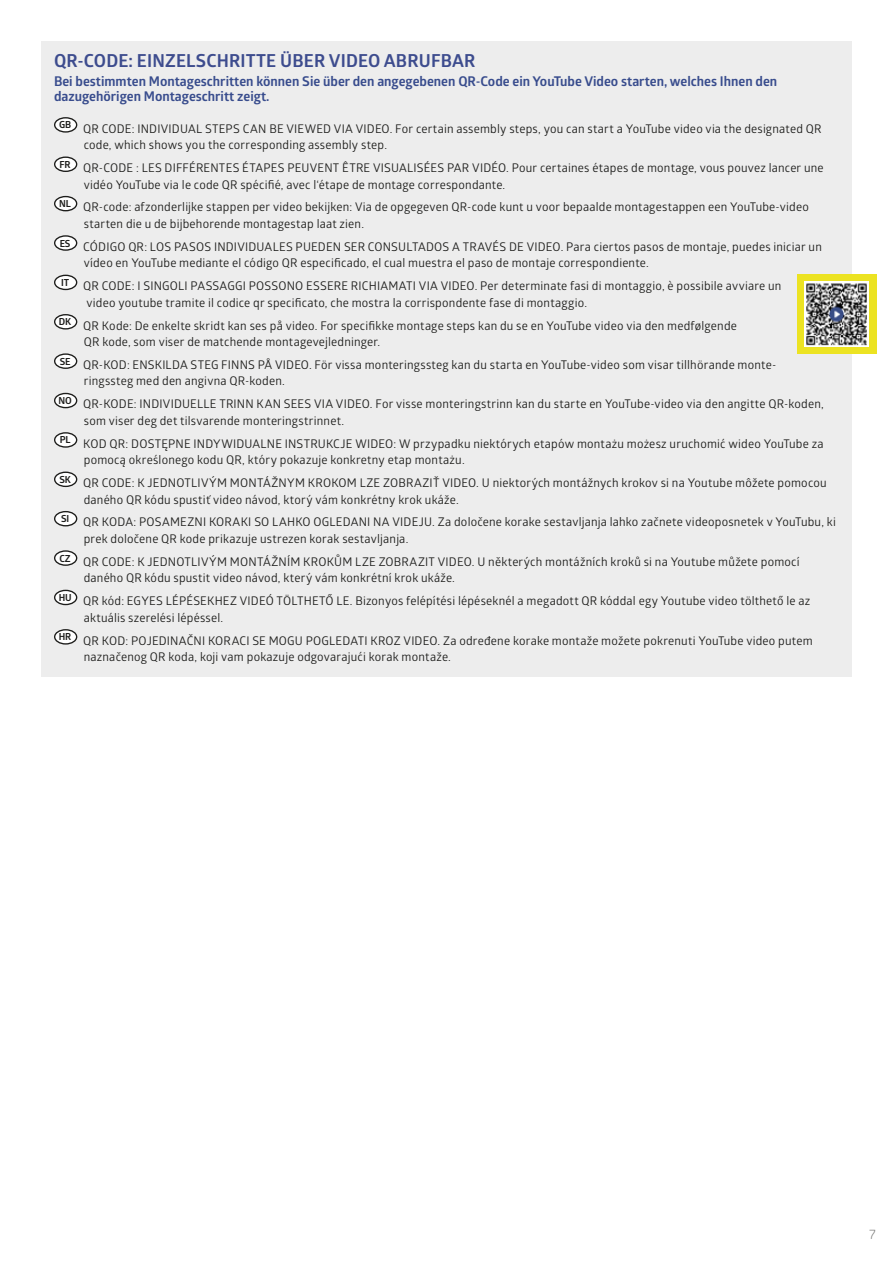
<style>
.page{position:relative;width:893px;height:1263px;background:#fff}
.page>*{position:absolute;margin:0;border:0;box-sizing:border-box;transform-origin:0 0}
.t1{font:700 18px "Glober";letter-spacing:.01em;color:#3d4c8e}
.t2{font:700 13.5px/15px "Glober";color:#384c8d}
.t3{font:13.5px "Glober";color:#70706f}
.t4{font:12px/16.5px "Glober";letter-spacing:.015em;color:#1d1d1b}
</style>
<div class="page">
<div style="left:41px;top:41px;width:811px;height:44px;background:#ededed"></div>
<div style="left:41px;top:64px;width:811px;height:54px;background:#ededed"></div>
<div style="left:41px;top:111px;width:811px;height:54px;background:#ededed"></div>
<div style="left:41px;top:151px;width:811px;height:53px;background:#ededed"></div>
<div style="left:41px;top:190px;width:811px;height:54px;background:#ededed"></div>
<div style="left:41px;top:229px;width:811px;height:54px;background:#ededed"></div>
<div style="left:41px;top:269px;width:811px;height:54px;background:#ededed"></div>
<div style="left:41px;top:308px;width:811px;height:54px;background:#ededed"></div>
<div style="left:41px;top:347px;width:811px;height:54px;background:#ededed"></div>
<div style="left:41px;top:387px;width:811px;height:54px;background:#ededed"></div>
<div style="left:41px;top:426px;width:811px;height:54px;background:#ededed"></div>
<div style="left:41px;top:466px;width:811px;height:53px;background:#ededed"></div>
<div style="left:41px;top:505px;width:811px;height:54px;background:#ededed"></div>
<div style="left:41px;top:544px;width:811px;height:54px;background:#ededed"></div>
<div style="left:41px;top:584px;width:811px;height:54px;background:#ededed"></div>
<div style="left:41px;top:623px;width:811px;height:54px;background:#ededed"></div>
<svg style="left:55px;top:118px;width:22px;height:14px"></svg>
<div style="left:54px;top:117px;width:23px;height:16px;border:1px solid #1d1d1b;border-radius:50%"></div>
<div style="left:55px;top:157px;width:22px;height:14px;background:#fff;border-radius:50%"></div>
<div style="left:54px;top:156px;width:23px;height:16px;border:1px solid #1d1d1b;border-radius:50%"></div>
<div style="left:55px;top:197px;width:22px;height:14px;background:#fff;border-radius:50%"></div>
<div style="left:54px;top:196px;width:23px;height:15px;border:1px solid #1d1d1b;border-radius:50%"></div>
<svg style="left:55px;top:236px;width:22px;height:14px"></svg>
<div style="left:54px;top:235px;width:23px;height:16px;border:1px solid #1d1d1b;border-radius:50%"></div>
<div style="left:55px;top:275px;width:22px;height:14px;background:#fff;border-radius:50%"></div>
<div style="left:54px;top:275px;width:23px;height:15px;border:1px solid #1d1d1b;border-radius:50%"></div>
<svg style="left:55px;top:315px;width:22px;height:14px"></svg>
<div style="left:54px;top:314px;width:23px;height:16px;border:1px solid #1d1d1b;border-radius:50%"></div>
<svg style="left:55px;top:354px;width:22px;height:14px"></svg>
<div style="left:54px;top:353px;width:23px;height:16px;border:1px solid #1d1d1b;border-radius:50%"></div>
<div style="left:55px;top:393px;width:22px;height:15px;background:#fff;border-radius:50%"></div>
<div style="left:54px;top:393px;width:23px;height:15px;border:1px solid #1d1d1b;border-radius:50%"></div>
<svg style="left:55px;top:433px;width:22px;height:14px"></svg>
<div style="left:54px;top:432px;width:23px;height:16px;border:1px solid #1d1d1b;border-radius:50%"></div>
<div style="left:55px;top:472px;width:22px;height:14px;background:#fff;border-radius:50%"></div>
<div style="left:54px;top:472px;width:23px;height:15px;border:1px solid #1d1d1b;border-radius:50%"></div>
<div style="left:55px;top:512px;width:22px;height:14px;background:#fff;border-radius:50%"></div>
<div style="left:54px;top:511px;width:23px;height:15px;border:1px solid #1d1d1b;border-radius:50%"></div>
<svg style="left:55px;top:551px;width:22px;height:14px"></svg>
<div style="left:54px;top:550px;width:23px;height:16px;border:1px solid #1d1d1b;border-radius:50%"></div>
<div style="left:55px;top:590px;width:22px;height:14px;background:#fff;border-radius:50%"></div>
<div style="left:54px;top:590px;width:23px;height:15px;border:1px solid #1d1d1b;border-radius:50%"></div>
<svg style="left:55px;top:630px;width:22px;height:14px"></svg>
<div style="left:54px;top:629px;width:23px;height:16px;border:1px solid #1d1d1b;border-radius:50%"></div>
<div style="left:797px;top:274px;width:79px;height:80px;background:#ece322"></div>
<img style="left:804px;top:282px;width:65px;height:64px">
<h1 class="t1" style="left:54px;top:48px;width:423px">QR-CODE: EINZELSCHRITTE ÜBER VIDEO ABRUFBAR</h1>
<p class="t2" style="left:54px;top:74px;width:725px">Bei bestimmten Montageschritten können Sie über den angegebenen QR-Code ein YouTube Video starten, welches Ihnen den dazugehörigen Montageschritt zeigt.</p>
<p class="t4" style="left:84px;top:120px;width:739px;text-indent:-25px"><sup>GB</sup> QR CODE: INDIVIDUAL STEPS CAN BE VIEWED VIA VIDEO. For certain assembly steps, you can start a YouTube video via the designated QR code, which shows you the corresponding assembly step.</p>
<p class="t4" style="left:84px;top:159px;width:741px;text-indent:-24px"><sup>FR</sup> QR-CODE : LES DIFFÉRENTES ÉTAPES PEUVENT ÊTRE VISUALISÉES PAR VIDÉO. Pour certaines étapes de montage, vous pouvez lancer une vidéo YouTube via le code QR spécifié, avec l‘étape de montage correspondante.</p>
<p class="t4" style="left:84px;top:198px;width:727px;text-indent:-24px"><sup>NL</sup> QR-code: afzonderlijke stappen per video bekijken: Via de opgegeven QR-code kunt u voor bepaalde montagestappen een YouTube-video starten die u de bijbehorende montagestap laat zien.</p>
<p class="t4" style="left:84px;top:238px;width:740px;text-indent:-24px"><sup>ES</sup> CÓDIGO QR: LOS PASOS INDIVIDUALES PUEDEN SER CONSULTADOS A TRAVÉS DE VIDEO. Para ciertos pasos de montaje, puedes iniciar un vídeo en YouTube mediante el código QR especificado, el cual muestra el paso de montaje correspondiente.</p>
<p class="t4" style="left:87px;top:277px;width:696px;text-indent:-25px"><sup>IT</sup> QR CODE: I SINGOLI PASSAGGI POSSONO ESSERE RICHIAMATI VIA VIDEO. Per determinate fasi di montaggio, è possibile avviare un video youtube tramite il codice qr specificato, che mostra la corrispondente fase di montaggio.</p>
<p class="t4" style="left:84px;top:316px;width:655px;text-indent:-25px"><sup>DK</sup> QR Kode: De enkelte skridt kan ses på video. For specifikke montage steps kan du se en YouTube video via den medfølgende<br>QR kode, som viser de matchende montagevejledninger.</p>
<p class="t4" style="left:84px;top:356px;width:694px;text-indent:-24px"><sup>SE</sup> QR-KOD: ENSKILDA STEG FINNS PÅ VIDEO. För vissa monteringssteg kan du starta en YouTube-video som visar tillhörande monte&shy;ringssteg med den angivna QR-koden.</p>
<p class="t4" style="left:84px;top:395px;width:742px;text-indent:-25px"><sup>NO</sup> QR-KODE: INDIVIDUELLE TRINN KAN SEES VIA VIDEO. For visse monteringstrinn kan du starte en YouTube-video via den angitte QR-koden, som viser deg det tilsvarende monteringstrinnet.</p>
<p class="t4" style="left:84px;top:435px;width:741px;text-indent:-24px"><sup>PL</sup> KOD QR: DOSTĘPNE INDYWIDUALNE INSTRUKCJE WIDEO: W przypadku niektórych etapów montażu możesz uruchomić wideo YouTube za pomocą określonego kodu QR, który pokazuje konkretny etap montażu.</p>
<p class="t4" style="left:84px;top:474px;width:744px;text-indent:-24px"><sup>SK</sup> QR CODE: K JEDNOTLIVÝM MONTÁŽNYM KROKOM LZE ZOBRAZIŤ VIDEO. U niektorých montážnych krokov si na Youtube môžete pomocou daného QR kódu spustiť video návod, ktorý vám konkrétny krok ukáže.</p>
<p class="t4" style="left:84px;top:513px;width:754px;text-indent:-23px"><sup>SI</sup> QR KODA: POSAMEZNI KORAKI SO LAHKO OGLEDANI NA VIDEJU. Za določene korake sestavljanja lahko začnete videoposnetek v YouTubu, ki prek določene QR kode prikazuje ustrezen korak sestavljanja.</p>
<p class="t4" style="left:84px;top:553px;width:717px;text-indent:-24px"><sup>CZ</sup> QR CODE: K JEDNOTLIVÝM MONTÁŽNÍM KROKŮM LZE ZOBRAZIT VIDEO. U některých montážních kroků si na Youtube můžete pomocí daného QR kódu spustit video návod, který vám konkrétní krok ukáže.</p>
<p class="t4" style="left:84px;top:592px;width:728px;text-indent:-25px"><sup>HU</sup> QR kód: EGYES LÉPÉSEKHEZ VIDEÓ TÖLTHETŐ LE. Bizonyos felépítési lépéseknél a megadott QR kóddal egy Youtube video tölthető le az aktuális szerelési lépéssel.</p>
<p class="t4" style="left:84px;top:631px;width:730px;text-indent:-25px"><sup>HR</sup> QR KOD: POJEDINAČNI KORACI SE MOGU POGLEDATI KROZ VIDEO. Za određene korake montaže možete pokrenuti YouTube video putem naznačenog QR koda, koji vam pokazuje odgovarajući korak montaže.</p>
<p class="t3" style="left:869px;top:1225px;width:8px">7</p>
</div>
